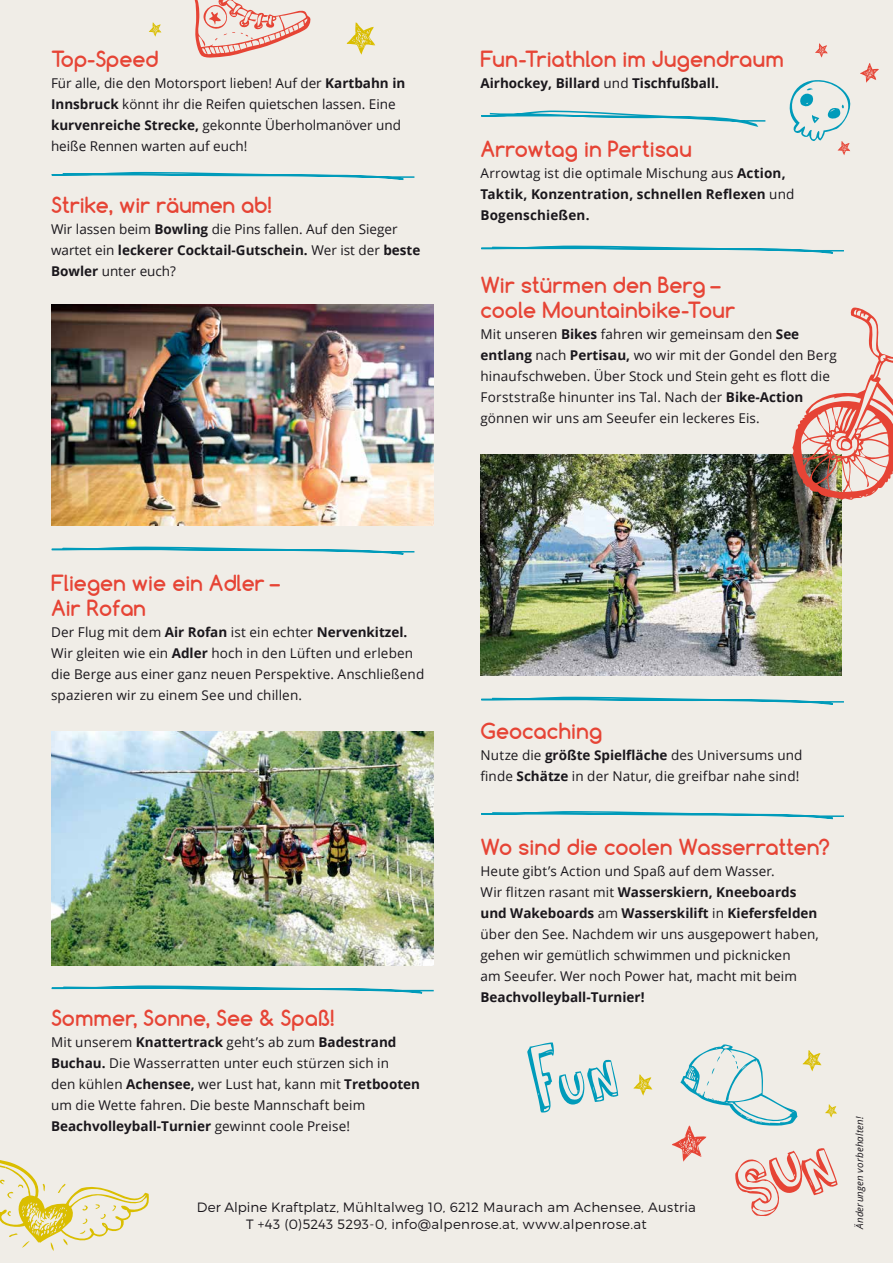
<style>
.page{position:relative;width:893px;height:1263px;background:#f0ede7}
.page>*{position:absolute;margin:0;border:0;box-sizing:border-box;transform-origin:0 0}
.t1{font:700 21px/25.5px "Comfortaa";color:#e64435}
.t2{font:13.5px/21px "Open Sans";letter-spacing:.01em;color:#1a171c}
.t3{font:700 13.5px/21px "Open Sans";color:#1a171c}
.t4{font:300 13.5px/17.2px "Montserrat";letter-spacing:.015em;color:#1a171c;text-align:center}
.t5{font:italic 9.75px "Open Sans";letter-spacing:.02em;color:#1a171c}
.s1{font-weight:700}
.s2{font-weight:400}
</style>
<div class="page">
<img style="left:51px;top:731px;width:383px;height:234px">
<img style="left:51px;top:304px;width:383px;height:221px">
<img style="left:480px;top:454px;width:362px;height:221px">
<svg style="left:194px;top:0;width:117px;height:58px"></svg>
<svg style="left:633px;top:1074px;width:19px;height:22px"></svg>
<svg style="left:860px;top:63px;width:19px;height:20px"></svg>
<svg style="left:792px;top:307px;width:101px;height:196px"></svg>
<svg style="left:51px;top:546px;width:364px;height:9px"></svg>
<svg style="left:51px;top:171px;width:364px;height:9px"></svg>
<svg style="left:481px;top:110px;width:285px;height:17px"></svg>
<svg style="left:481px;top:245px;width:363px;height:9px"></svg>
<svg style="left:481px;top:696px;width:363px;height:9px"></svg>
<svg style="left:481px;top:811px;width:363px;height:8px"></svg>
<svg style="left:51px;top:985px;width:383px;height:9px"></svg>
<svg style="left:149px;top:22px;width:12px;height:15px"></svg>
<svg style="left:527px;top:1042px;width:91px;height:71px"></svg>
<svg style="left:789px;top:80px;width:62px;height:75px"></svg>
<svg style="left:815px;top:43px;width:13px;height:15px"></svg>
<svg style="left:347px;top:22px;width:28px;height:33px"></svg>
<svg style="left:0;top:1160px;width:149px;height:91px"></svg>
<svg style="left:672px;top:1044px;width:166px;height:172px"></svg>
<h1 class="t1" style="left:51px;top:46px;width:109px">Top-Speed</h1>
<p class="t2" style="left:51px;top:73px;width:356px">Für alle, die den Motorsport lieben! Auf der <span class="s1">Kartbahn in Innsbruck</span> könnt ihr die Reifen quietschen lassen. Eine <span class="s1">kurvenreiche Strecke,</span> gekonnte Überholmanöver und heiße Rennen warten auf euch!</p>
<h1 class="t1" style="left:51px;top:192px;width:222px">Strike, wir räumen ab!</h1>
<p class="t2" style="left:51px;top:218px;width:371px">Wir lassen beim <span class="s1">Bowling</span> die Pins fallen. Auf den Sieger wartet ein <span class="s1">leckerer Cocktail-Gutschein.</span> Wer ist der <span class="s1">beste<br>Bowler</span> unter euch?</p>
<h1 class="t1" style="left:480px;top:46px;width:305px">Fun-Triathlon im Jugendraum</h1>
<p class="t3" style="left:480px;top:73px;width:240px">Airhockey, Billard <span class="s2">und</span> Tischfußball.</p>
<h1 class="t1" style="left:480px;top:136px;width:213px">Arrowtag in Pertisau</h1>
<p class="t3" style="left:480px;top:162px;width:315px"><span class="s2">Arrowtag ist die optimale Mischung aus</span> Action,<br>Taktik, Konzentration, schnellen Reflexen <span class="s2">und<br></span>Bogenschießen.</p>
<h1 class="t1" style="left:480px;top:272px;width:256px">Wir stürmen den Berg – coole Mountainbike-Tour</h1>
<p class="t2" style="left:480px;top:324px;width:358px">Mit unseren <span class="s1">Bikes</span> fahren wir gemeinsam den <span class="s1">See entlang</span> nach <span class="s1">Pertisau,</span> wo wir mit der Gondel den Berg hinaufschweben. Über Stock und Stein geht es flott die Forststraße hinunter ins Tal. Nach der <span class="s1">Bike-Action </span>gönnen wir uns am Seeufer ein leckeres Eis.</p>
<h1 class="t1" style="left:51px;top:570px;width:230px">Fliegen wie ein Adler –<br>Air Rofan</h1>
<p class="t2" style="left:51px;top:622px;width:375px">Der Flug mit dem <span class="s1">Air Rofan</span> ist ein echter <span class="s1">Nervenkitzel.<br></span>Wir gleiten wie ein <span class="s1">Adler</span> hoch in den Lüften und erleben die Berge aus einer ganz neuen Perspektive. Anschließend spazieren wir zu einem See und chillen.</p>
<h1 class="t1" style="left:51px;top:1005px;width:285px">Sommer, Sonne, See &amp; Spaß!</h1>
<p class="t2" style="left:51px;top:1031px;width:371px">Mit unserem <span class="s1">Knattertrack</span> geht’s ab zum <span class="s1">Badestrand Buchau.</span> Die Wasserratten unter euch stü rzen sich in<br>den kü hlen <span class="s1">Achensee,</span> wer Lust hat, kann mit <span class="s1">Tretbooten </span>um die Wette fahren. Die beste Mannschaft beim <span class="s1">Beachvolleyball-Turnier</span> gewinnt coole Preise!</p>
<h1 class="t1" style="left:480px;top:718px;width:123px">Geocaching</h1>
<p class="t2" style="left:480px;top:744px;width:324px">Nutze die <span class="s1">größte Spielfläche</span> des Universums und finde <span class="s1">Schätze</span> in der Natur, die greifbar nahe sind!</p>
<h1 class="t1" style="left:480px;top:834px;width:351px">Wo sind die coolen Wasserratten?</h1>
<p class="t2" style="left:480px;top:860px;width:340px">Heute gibt’s Action und Spaß auf dem Wasser.<br>Wir flitzen rasant mit <span class="s1">Wasserskiern, Kneeboards und Wakeboards</span> am <span class="s1">Wasserskilift</span> in <span class="s1">Kiefersfelden </span>ü ber den See. Nachdem wir uns ausgepowert haben, gehen wir gemütlich schwimmen und picknicken<br>am Seeufer. Wer noch Power hat, macht mit beim</p>
<p class="t3" style="left:480px;top:986px;width:165px">Beachvolleyball-Turnier!</p>
<p class="t4" style="left:197px;top:1198px;width:501px">Der Alpine Kraftplatz, Mühltalweg 10, 6212 Maurach am Achensee, Austria<br>T +43 (0)5243 5293-0, info@alpenrose.at, www.alpenrose.at</p>
<p class="t5" style="left:853px;top:1229px;width:114px;rotate:-90deg">Änderungen vorbehalten!</p>
</div>
